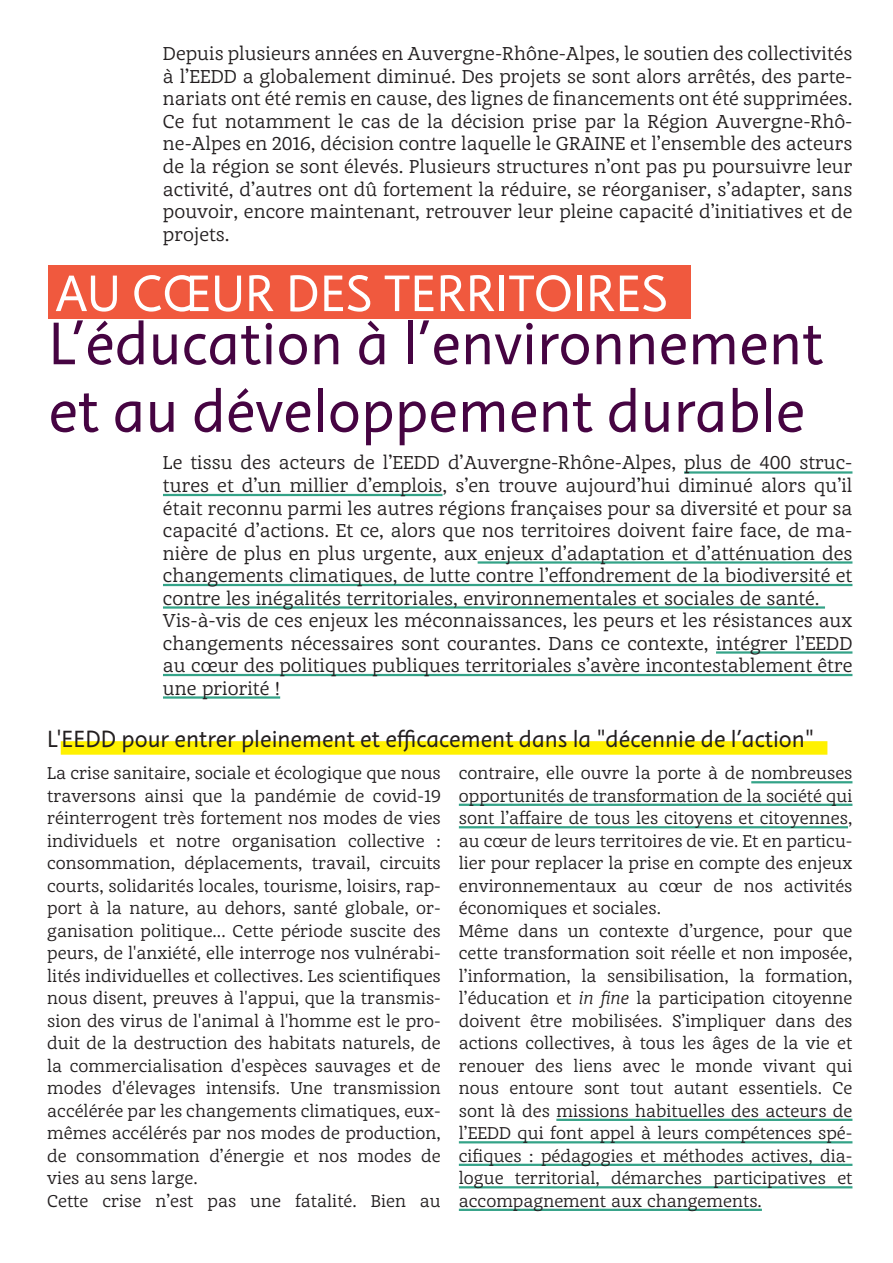
<style>
.page{position:relative;width:893px;height:1263px;background:#fff}
.page>*{position:absolute;margin:0;border:0;box-sizing:border-box;transform-origin:0 0}
.T1{font:61.5px/67.5px "Instant";color:#460442}
.T1bis{font:52.5px "Instant";color:#fff}
.T2-bis{font:24px "Instant";color:#231f20}
.intro{font:18px/22.5px "Achille IIFY";color:#231f20;text-align:justify}
.t1{font:16.5px/22.5px "Achille IIFY";color:#231f20;text-align:justify}
.s1{font-style:italic}
</style>
<div class="page">
<div style="left:48px;top:265px;width:643px;height:54px;background:#f0593e"></div>
<div style="left:61px;top:741px;width:766px;height:14px;background:#fff101"></div>
<hr style="left:751px;top:781px;width:101px;height:2px;background:#34a388">
<hr style="left:459px;top:804px;width:393px;height:2px;background:#34a388">
<hr style="left:459px;top:826px;width:389px;height:2px;background:#34a388">
<hr style="left:556px;top:1119px;width:296px;height:2px;background:#34a388">
<hr style="left:459px;top:1141px;width:393px;height:2px;background:#34a388">
<hr style="left:459px;top:1164px;width:393px;height:2px;background:#34a388">
<hr style="left:459px;top:1186px;width:393px;height:2px;background:#34a388">
<hr style="left:459px;top:1209px;width:303px;height:2px;background:#34a388">
<hr style="left:684px;top:471px;width:168px;height:3px;background:#34a388">
<hr style="left:163px;top:494px;width:280px;height:2px;background:#34a388">
<hr style="left:478px;top:561px;width:374px;height:3px;background:#34a388">
<hr style="left:163px;top:584px;width:689px;height:2px;background:#34a388">
<hr style="left:163px;top:606px;width:662px;height:3px;background:#34a388">
<hr style="left:716px;top:651px;width:136px;height:3px;background:#34a388">
<hr style="left:163px;top:674px;width:689px;height:2px;background:#34a388">
<hr style="left:163px;top:696px;width:117px;height:3px;background:#34a388">
<p class="intro" style="left:163px;top:42px;width:691px">Depuis plusieurs années en Auvergne-Rhône-Alpes, le soutien des collectivités à l’EEDD a globalement diminué. Des projets se sont alors arrêtés, des parte&shy;nariats ont été remis en cause, des lignes de financements ont été supprimées.<br>Ce fut notamment le cas de la décision prise par la Région Auvergne-Rhô&shy;ne-Alpes en 2016, décision contre laquelle le GRAINE et l’ensemble des acteurs de la région se sont élevés. Plusieurs structures n’ont pas pu poursuivre leur activité, d’autres ont dû fortement la réduire, se réorganiser, s’adapter, sans pouvoir, encore maintenant, retrouver leur pleine capacité d’initiatives et de projets.</p>
<p class="T1bis" style="left:55px;top:260px;width:614px">AU CŒUR DES TERRITOIRES</p>
<p class="T1" style="left:48px;top:309px;width:777px">L’éducation à l’environnement et au développement durable</p>
<p class="intro" style="left:163px;top:451px;width:691px">Le tissu des acteurs de l’EEDD d’Auvergne-Rhône-Alpes, plus de 400 struc&shy;tures et d’un millier d’emplois, s’en trouve aujourd’hui diminué alors qu’il était reconnu parmi les autres régions françaises pour sa diversité et pour sa capacité d’actions. Et ce, alors que nos territoires doivent faire face, de ma&shy;nière de plus en plus urgente, aux enjeux d’adaptation et d’atténuation des changements climatiques, de lutte contre l’effondrement de la biodiversité et contre les inégalités territoriales, environnementales et sociales de santé.</p>
<p class="intro" style="left:163px;top:609px;width:691px">Vis-à-vis de ces enjeux les méconnaissances, les peurs et les résistances aux changements nécessaires sont courantes. Dans ce contexte, intégrer l’EEDD au cœur des politiques publiques territoriales s’avère incontestablement être une priorité !</p>
<p class="T2-bis" style="left:47px;top:723px;width:768px">L'EEDD pour entrer pleinement et efficacement dans la "décennie de l’action"</p>
<p class="t1" style="left:47px;top:761px;width:395px">La crise sanitaire, sociale et écologique que nous traversons ainsi que la pandémie de covid-19 réinterrogent très fortement nos modes de vies individuels et notre organisation collective : consommation, déplacements, travail, circuits courts, solidarités locales, tourisme, loisirs, rap&shy;port à la nature, au dehors, santé globale, or&shy;ganisation politique... Cette période suscite des peurs, de l'anxiété, elle interroge nos vulnérabi&shy;lités individuelles et collectives. Les scientifiques nous disent, preuves à l'appui, que la transmis&shy;sion des virus de l'animal à l'homme est le pro&shy;duit de la destruction des habitats naturels, de la commercialisation d'espèces sauvages et de modes d'élevages intensifs. Une transmission accélérée par les changements climatiques, eux&shy;mêmes accélérés par nos modes de production, de consommation d’énergie et nos modes de vies au sens large.</p>
<p class="t1" style="left:47px;top:1189px;width:395px">Cette crise n’est pas une fatalité. Bien au</p>
<p class="t1" style="left:459px;top:761px;width:395px">contraire, elle ouvre la porte à de nombreuses opportunités de transformation de la société qui sont l’affaire de tous les citoyens et citoyennes, au cœur de leurs territoires de vie. Et en particu&shy;lier pour replacer la prise en compte des enjeux environnementaux au cœur de nos activités économiques et sociales.</p>
<p class="t1" style="left:459px;top:919px;width:395px">Même dans un contexte d’urgence, pour que cette transformation soit réelle et non imposée, l’information, la sensibilisation, la formation, l’éducation et <span class="s1">in fine</span> la participation citoyenne doivent être mobilisées. S’impliquer dans des actions collectives, à tous les âges de la vie et renouer des liens avec le monde vivant qui nous entoure sont tout autant essentiels. Ce sont là des missions habituelles des acteurs de l’EEDD qui font appel à leurs compétences spé&shy;cifiques : pédagogies et méthodes actives, dia&shy;logue territorial, démarches participatives et accompagnement aux changements.</p>
</div>
